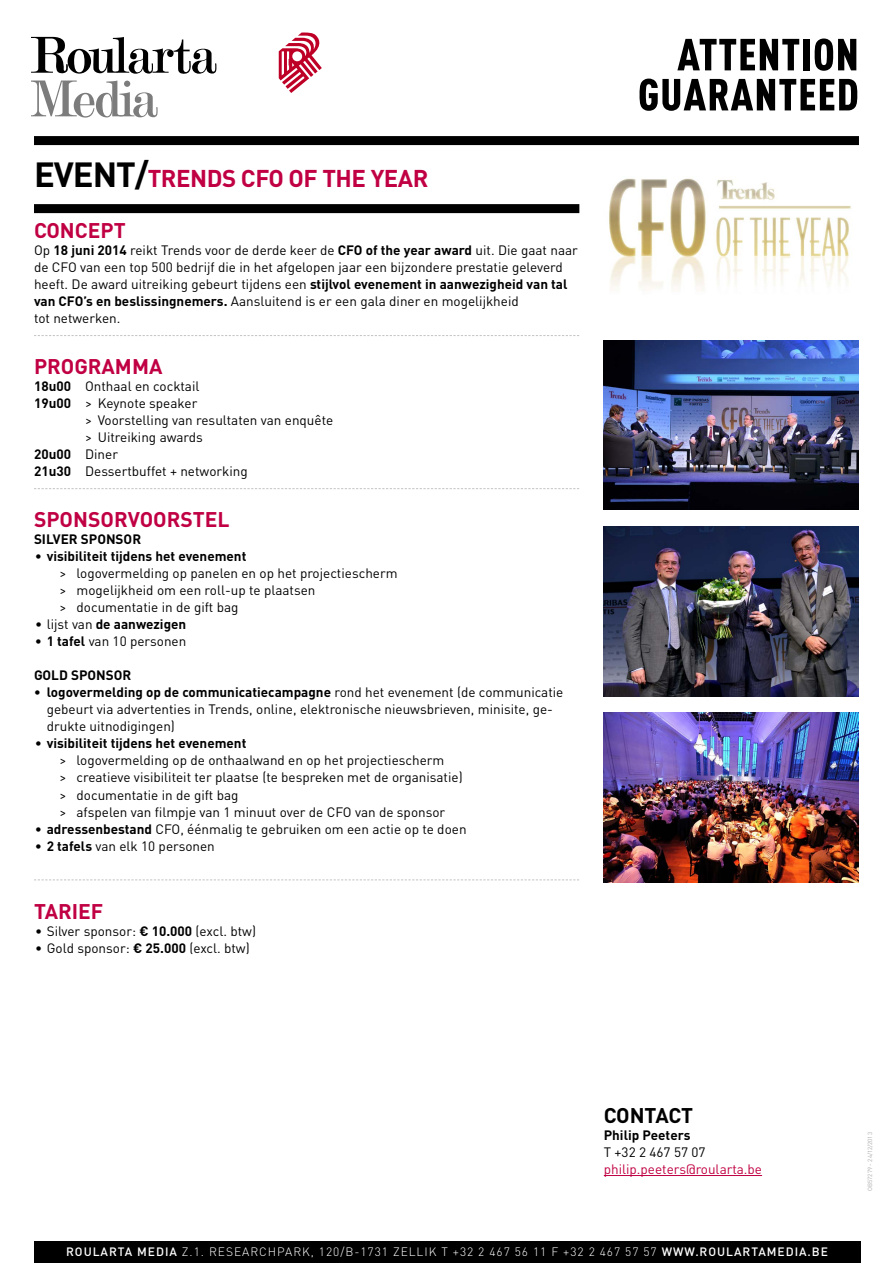
<style>
.page{position:relative;width:893px;height:1263px;background:#fff}
.page>*{position:absolute;margin:0;border:0;box-sizing:border-box;transform-origin:0 0}
.t1{font:700 24px "DIN";letter-spacing:-.02em;color:#c00043}
.t2{font:700 21px "DIN";color:#c00043}
.t3{font:700 21px "DIN";letter-spacing:-.015em;color:#000}
.t4{font:13.5px/17px "DIN";color:#000}
.t5{font:700 13.5px "DIN";color:#000}
.t6{font:13.5px "DIN";color:#c00043}
.t7{font:300 12px "DIN";letter-spacing:.08em;color:#fff}
.t8{font:6px "DIN";color:#aaa}
.s1{font-size:34.5px;color:#000}
.s2{font-weight:700}
.s3{font-weight:400}
.s4{font-weight:500}
</style>
<div class="page">
<div style="left:34px;top:136px;width:825px;height:9px;background:#000"></div>
<div style="left:34px;top:204px;width:545px;height:9px;background:#000"></div>
<div style="left:34px;top:1242px;width:826px;height:21px;background:#000"></div>
<svg style="left:677px;top:39px;width:122px;height:31px"></svg>
<div style="left:803px;top:39px;width:7px;height:31px;background:#000"></div>
<svg style="left:814px;top:39px;width:42px;height:32px"></svg>
<svg style="left:639px;top:79px;width:218px;height:32px"></svg>
<svg style="left:31px;top:81px;width:127px;height:36px"></svg>
<svg style="left:279px;top:33px;width:43px;height:60px"></svg>
<svg style="left:31px;top:37px;width:186px;height:37px"></svg>
<hr style="left:604px;top:1175px;width:158px;height:1px;background:#c00043">
<img style="left:604px;top:340px;width:255px;height:170px">
<img style="left:604px;top:527px;width:255px;height:170px">
<img style="left:609px;top:178px;width:242px;height:113px">
<svg style="left:34px;top:335px;width:545px;height:1px"></svg>
<svg style="left:34px;top:488px;width:545px;height:1px"></svg>
<svg style="left:34px;top:879px;width:545px;height:1px"></svg>
<img style="left:604px;top:712px;width:255px;height:170px">
<h1 class="t1" style="left:34px;top:162px;width:396px"><span class="s1">EVENT/</span>TREN DS CFO OF THE YEAR</h1>
<h2 class="t2" style="left:34px;top:216px;width:14px">CONC</h2>
<h2 class="t2" style="left:88px;top:216px;width:38px">EPT</h2>
<p class="t4" style="left:34px;top:242px;width:545px">Op <span class="s2">18 juni 2014</span> reikt Trends voor de derde keer de <span class="s2">CFO of the year award</span> uit. Die gaat naar de CFO van een top 500 bedrijf die in het afgelopen jaar een bijzondere prestatie geleverd heeft. De award uitreiking gebeurt tijdens een <span class="s2">stijlvol evenement in aanwezigheid van tal van CFO’s en beslissingnemers.</span> Aansluitend is er een gala diner en mogelijkheid<br>tot netwerken.</p>
<h2 class="t2" style="left:34px;top:353px;width:130px">PROGRAMMA</h2>
<p class="t4" style="left:34px;top:378px;width:167px"><span class="s2">18u00</span> Onthaal en cocktail</p>
<p class="t4" style="left:34px;top:395px;width:165px"><span class="s2">19u00</span> &gt; Keynote speaker</p>
<p class="t4" style="left:85px;top:412px;width:250px">&gt; Voorstelling van resultaten van enquête</p>
<p class="t4" style="left:85px;top:429px;width:119px">&gt; Uitreiking awards</p>
<p class="t5" style="left:34px;top:445px;width:85px">20u00 <span class="s3">Diner</span></p>
<p class="t4" style="left:34px;top:463px;width:215px"><span class="s2">21u30</span> Dessertbuffet + networking</p>
<h2 class="t2" style="left:34px;top:506px;width:197px">SPONSORVOO RSTEL</h2>
<p class="t5" style="left:34px;top:530px;width:109px">SILVER SPONSOR</p>
<p class="t5" style="left:35px;top:547px;width:213px">• visibiliteit tijdens het evenement</p>
<p class="t4" style="left:60px;top:565px;width:340px">&gt; logovermelding op panelen en op het projectiescherm &gt; mogelijkheid om een roll-up te plaatsen<br>&gt; documentatie in de gift bag</p>
<p class="t5" style="left:35px;top:615px;width:153px"><span class="s3">• lijst van</span> de aanwezigen</p>
<p class="t4" style="left:35px;top:633px;width:153px"><span class="s2">• 1 tafel</span> van 10 personen</p>
<p class="t5" style="left:34px;top:666px;width:99px">GOLD SPONSOR</p>
<p class="t4" style="left:47px;top:684px;width:518px;text-indent:-13px"><span class="s2">• logovermelding op de communicatiecampagne</span> rond het evenement (de communicatie gebeurt via advertenties in Trends, online, elektronische nieuwsbrieven, minisite, ge&shy;drukte uitnodigingen)</p>
<p class="t5" style="left:35px;top:734px;width:213px">• visibiliteit tijdens het evenement</p>
<p class="t4" style="left:60px;top:752px;width:405px">&gt; logovermelding op de onthaalwand en op het projectiescherm<br>&gt; creatieve visibiliteit ter plaatse (te bespreken met de organisatie) &gt; documentatie in de gift bag<br>&gt; afspelen van filmpje van 1 minuut over de CFO van de sponsor</p>
<p class="t4" style="left:35px;top:820px;width:433px"><span class="s2">• adressenbestand</span> CFO, éénmalig te gebruiken om een actie op te doen</p>
<p class="t4" style="left:35px;top:837px;width:181px"><span class="s2">• 2 tafels</span> van elk 10 personen</p>
<h2 class="t2" style="left:34px;top:897px;width:71px">TARIEF</h2>
<p class="t4" style="left:35px;top:922px;width:222px">• Silver sponsor: <span class="s2">€ 10.000</span> (excl. btw)</p>
<p class="t4" style="left:35px;top:939px;width:216px">• Gold sponsor: <span class="s2">€ 25.000</span> (excl. btw)</p>
<h2 class="t3" style="left:604px;top:1101px;width:91px">contact</h2>
<p class="t5" style="left:604px;top:1126px;width:88px">Philip Peeters</p>
<p class="t4" style="left:604px;top:1143px;width:103px">T +32 2 467 57 07</p>
<p class="t6" style="left:604px;top:1161px;width:160px">philip.peeters@roularta.be</p>
<p class="t7" style="left:66px;top:1243px;width:763px"><span class="s4">ROULARTA MEDIA</span> Z.1. RESEARCHPARK, 120/B-1731 ZELLIK T +32 2 467 56 11 F +32 2 467 57 57 <span class="s4">WWW.ROULARTAMEDIA.BE</span></p>
<p class="t8" style="left:866px;top:1191px;width:60px;rotate:-90deg">OB57279 - 24/12/2013</p>
</div>
